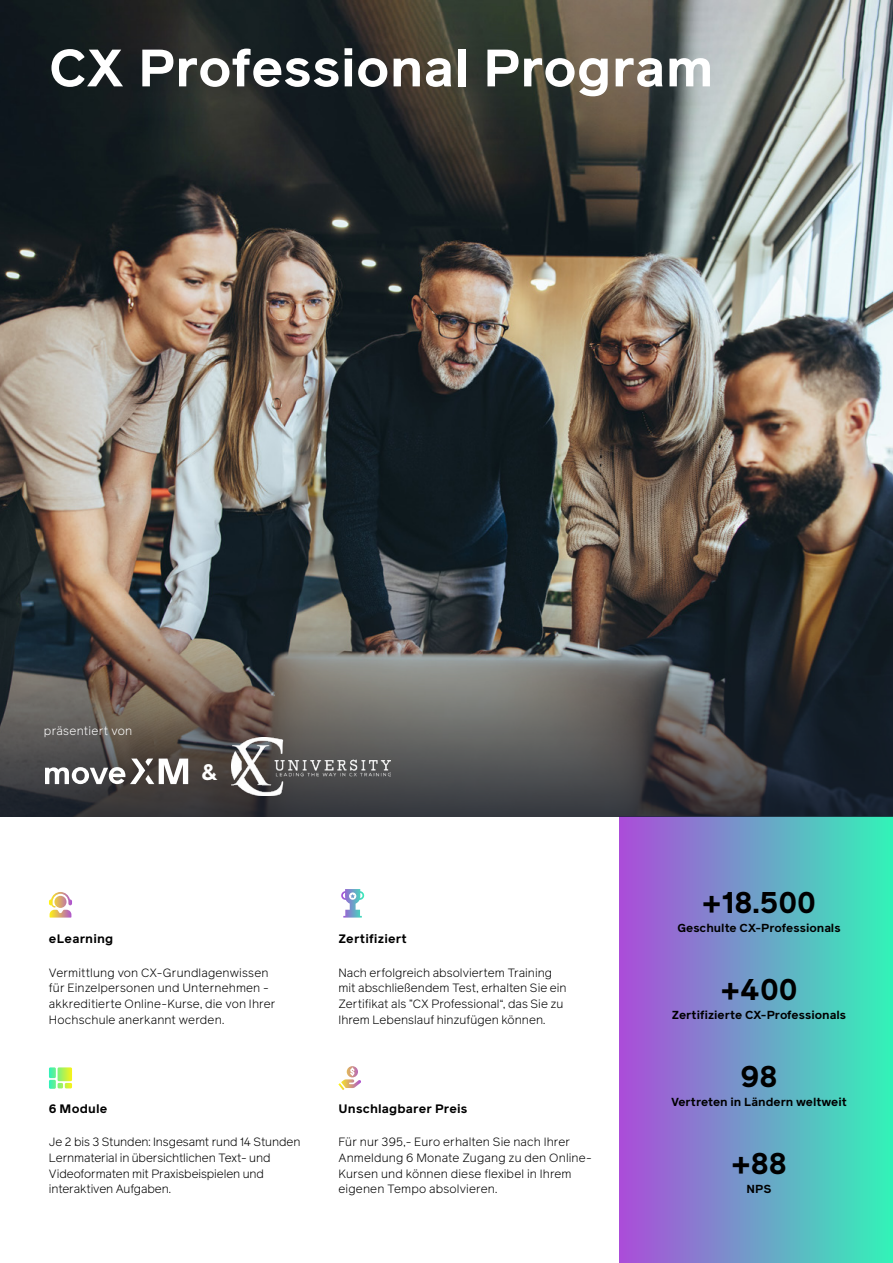
<style>
.page{position:relative;width:893px;height:1263px;background:#fff}
.page>*{position:absolute;margin:0;border:0;box-sizing:border-box;transform-origin:0 0}
.t1{font:700 52.5px "Reader";color:#fff}
.t2{font:700 30px "Reader";color:#000}
.t3{font:700 22.5px "Reader";color:#fff}
.t4{font:700 12.3px "Reader";letter-spacing:.015em;color:#000}
.t5{font:300 12px/15.6px "Reader";color:#000}
.t6{font:300 12px "Reader";letter-spacing:.02em;color:#fff}
.t7{font:700 11.55px "Reader";color:#000}
</style>
<div class="page">
<img style="left:0;top:0;width:893px;height:579px">
<div style="left:619px;top:816px;width:274px;height:447px;background:linear-gradient(to right,#ac4cd9,#32f3b8)"></div>
<img style="left:0;top:579px;width:893px;height:237px">
<svg style="left:45px;top:758px;width:143px;height:26px"></svg>
<img style="left:232px;top:737px;width:158px;height:59px">
<svg style="left:49px;top:1067px;width:23px;height:22px"></svg>
<svg style="left:338px;top:1066px;width:23px;height:24px"></svg>
<svg style="left:341px;top:889px;width:23px;height:28px"></svg>
<svg style="left:49px;top:892px;width:23px;height:25px"></svg>
<h1 class="t1" style="left:49px;top:31px;width:666px">CX Professional Program</h1>
<p class="t6" style="left:44px;top:723px;width:90px">präsentiert von</p>
<h3 class="t3" style="left:202px;top:756px;width:18px">&amp;</h3>
<p class="t4" style="left:49px;top:930px;width:66px">eLearning</p>
<p class="t5" style="left:49px;top:964px;width:228px">Vermittlung von CX-Grundlagenwissen für Einzelpersonen und Unternehmen - akkreditierte Online-Kurse, die von Ihrer Hochschule anerkannt werden.</p>
<p class="t4" style="left:49px;top:1100px;width:60px">6 Module</p>
<p class="t5" style="left:49px;top:1134px;width:253px">Je 2 bis 3 Stunden: Insgesamt rund 14 Stunden Lernmaterial in übersichtlichen Text- und Videoformaten mit Praxisbeispielen und interaktiven Aufgaben.</p>
<p class="t4" style="left:338px;top:930px;width:70px">Zertifiziert</p>
<p class="t5" style="left:338px;top:964px;width:230px">Nach erfolgreich absolviertem Training mit abschließendem Test, erhalten Sie ein Zertifikat als ”CX Professional“, das Sie zu Ihrem Lebenslauf hinzufügen können.</p>
<p class="t4" style="left:338px;top:1100px;width:131px">Unschlagbarer Preis</p>
<p class="t5" style="left:338px;top:1134px;width:255px">Für nur 395,- Euro erhalten Sie nach Ihrer Anmeldung 6 Monate Zugang zu den Online-Kursen und können diese flexibel in Ihrem eigenen Tempo absolvieren.</p>
<h2 class="t2" style="left:702px;top:881px;width:116px">+18.500</h2>
<p class="t7" style="left:677px;top:920px;width:165px">Geschulte CX-Professionals</p>
<h2 class="t2" style="left:720px;top:968px;width:79px">+400</h2>
<p class="t7" style="left:672px;top:1007px;width:176px">Zertifizierte CX-Professionals</p>
<h2 class="t2" style="left:741px;top:1055px;width:38px">98</h2>
<p class="t7" style="left:671px;top:1094px;width:177px">Vertreten in Ländern weltweit</p>
<h2 class="t2" style="left:731px;top:1142px;width:57px">+88</h2>
<p class="t7" style="left:747px;top:1181px;width:26px">NPS</p>
</div>
